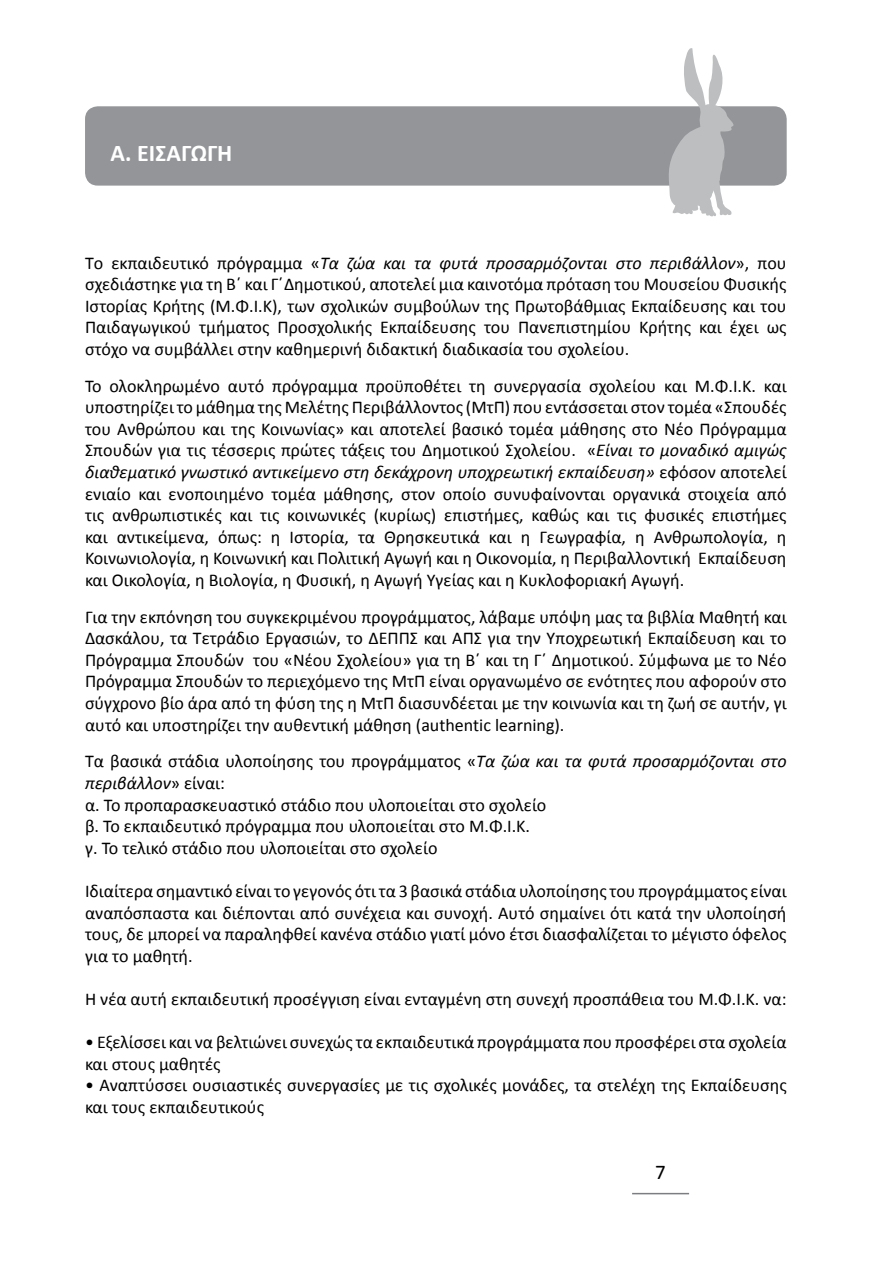
<style>
.page{position:relative;width:893px;height:1263px;background:#fff}
.page>*{position:absolute;margin:0;border:0;box-sizing:border-box;transform-origin:0 0}
.t1{font:700 24px "Calibri";color:#fff}
.t2{font:21px "Calibri";color:#000}
.t3{font:18px/21.6px "Calibri";color:#000;text-align:justify}
.s1{font-style:italic}
</style>
<div class="page">
<hr style="left:632px;top:1193px;width:57px;height:1px;background:#7c7d80">
<div style="left:85px;top:106px;width:702px;height:80px;background:#939598;border-radius:13px"></div>
<svg style="left:665px;top:48px;width:71px;height:168px"></svg>
<h1 class="t1" style="left:111px;top:138px;width:123px">Α. ΕΙΣΑΓΩΓΗ</h1>
<p class="t3" style="left:85px;top:251px;width:703px">Tο εκπαιδευτικό πρόγραμμα «<span class="s1">Τα ζώα και τα φυτά προσαρμόζονται στο περιβάλλον</span>», που σχεδιάστηκε για τη Β΄ και Γ΄Δημοτικού, αποτελεί μια καινοτόμα πρόταση του Μουσείου Φυσικής Ιστορίας Κρήτης (Μ.Φ.Ι.Κ), των σχολικών συμβούλων της Πρωτοβάθμιας Εκπαίδευσης και του Παιδαγωγικού τμήματος Προσχολικής Εκπαίδευσης του Πανεπιστημίου Κρήτης και έχει ως στόχο να συμβάλλει στην καθημερινή διδακτική διαδικασία του σχολείου.</p>
<p class="t3" style="left:85px;top:374px;width:703px">Το ολοκληρωμένο αυτό πρόγραμμα προϋποθέτει τη συνεργασία σχολείου και Μ.Φ.Ι.Κ. και υποστηρίζει το μάθημα της Μελέτης Περιβάλλοντος (ΜτΠ) που εντάσσεται στον τομέα «Σπουδές του Ανθρώπου και της Κοινωνίας» και αποτελεί βασικό τομέα μάθησης στο Νέο Πρόγραμμα Σπουδών για τις τέσσερις πρώτες τάξεις του Δημοτικού Σχολείου. «<span class="s1">Είναι το μοναδικό αμιγώς διαθεματικό γνωστικό αντικείμενο στη δεκάχρονη υποχρεωτική εκπαίδευση»</span> εφόσον αποτελεί ενιαίο και ενοποιημένο τομέα μάθησης, στον οποίο συνυφαίνονται οργανικά στοιχεία από τις ανθρωπιστικές και τις κοινωνικές (κυρίως) επιστήμες, καθώς και τις φυσικές επιστήμες και αντικείμενα, όπως: η Ιστορία, τα Θρησκευτικά και η Γεωγραφία, η Ανθρωπολογία, η Κοινωνιολογία, η Κοινωνική και Πολιτική Αγωγή και η Οικονομία, η Περιβαλλοντική Εκπαίδευση και Οικολογία, η Βιολογία, η Φυσική, η Αγωγή Υγείας και η Κυκλοφοριακή Αγωγή.</p>
<p class="t3" style="left:85px;top:605px;width:703px">Για την εκπόνηση του συγκεκριμένου προγράμματος, λάβαμε υπόψη μας τα βιβλία Μαθητή και Δασκάλου, τα Τετράδιο Εργασιών, το ΔΕΠΠΣ και ΑΠΣ για την Υποχρεωτική Εκπαίδευση και το Πρόγραμμα Σπουδών του «Νέου Σχολείου» για τη Β΄ και τη Γ΄ Δημοτικού. Σύμφωνα με το Νέο Πρόγραμμα Σπουδών το περιεχόμενο της ΜτΠ είναι οργανωμένο σε ενότητες που αφορούν στο σύγχρονο βίο άρα από τη φύση της η ΜτΠ διασυνδέεται με την κοινωνία και τη ζωή σε αυτήν, γι αυτό και υποστηρίζει την αυθεντική μάθηση (authentic learning).</p>
<p class="t3" style="left:85px;top:750px;width:703px;text-align:left">Τα βασικά στάδια υλοποίησης του προγράμματος «<span class="s1">Τα ζώα και τα φυτά προσαρμόζονται στο περιβάλλον</span>» είναι:<br>α. Το προπαρασκευαστικό στάδιο που υλοποιείται στο σχολείο<br>β. Το εκπαιδευτικό πρόγραμμα που υλοποιείται στο Μ.Φ.Ι.Κ.<br>γ. Το τελικό στάδιο που υλοποιείται στο σχολείο</p>
<p class="t3" style="left:85px;top:879px;width:703px">Ιδιαίτερα σημαντικό είναι το γεγονός ότι τα 3 βασικά στάδια υλοποίησης του προγράμματος είναι αναπόσπαστα και διέπονται από συνέχεια και συνοχή. Αυτό σημαίνει ότι κατά την υλοποίησή τους, δε μπορεί να παραληφθεί κανένα στάδιο γιατί μόνο έτσι διασφαλίζεται το μέγιστο όφελος για το μαθητή.</p>
<p class="t3" style="left:85px;top:987px;width:703px">Η νέα αυτή εκπαιδευτική προσέγγιση είναι ενταγμένη στη συνεχή προσπάθεια του Μ.Φ.Ι.Κ. να:</p>
<p class="t3" style="left:85px;top:1030px;width:703px">• Εξελίσσει και να βελτιώνει συνεχώς τα εκπαιδευτικά προγράμματα που προσφέρει στα σχολεία και στους μαθητές</p>
<p class="t3" style="left:85px;top:1074px;width:703px">• Αναπτύσσει ουσιαστικές συνεργασίες με τις σχολικές μονάδες, τα στελέχη της Εκπαίδευσης και τους εκπαιδευτικούς</p>
<p class="t2" style="left:655px;top:1159px;width:12px">7</p>
</div>
